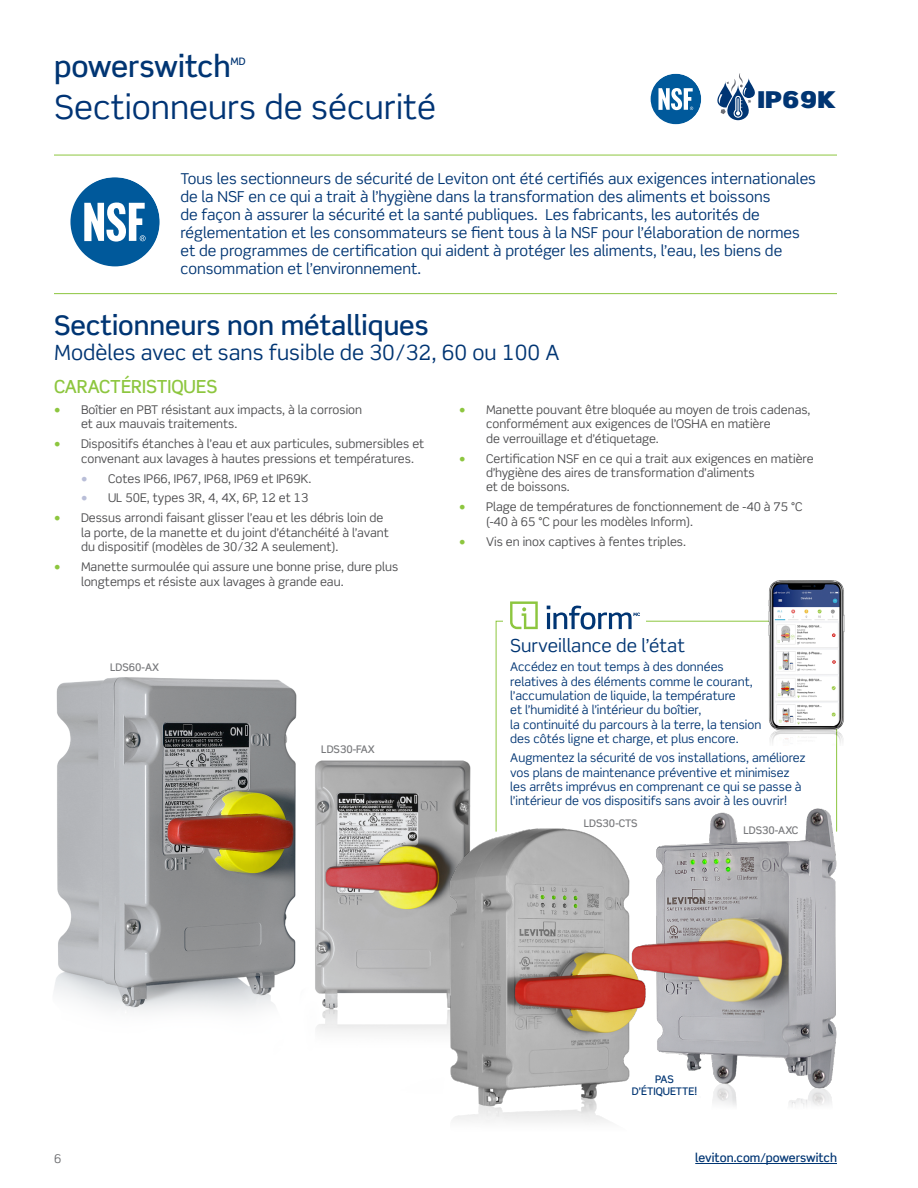
<style>
.page{position:relative;width:918px;height:1188px;background:#fff}
.page>*{position:absolute;margin:0;border:0;box-sizing:border-box;transform-origin:0 0}
.t1{font:33px "Scene Std";color:#003475}
.t2{font:500 29.85px "Scene Std";color:#003573}
.t3{font:500 27px "Scene Std";color:#003573}
.t4{font:900 23.25px "Scene Std";color:#003573;scale:1.12 1}
.t5{font:21px "Scene Std";color:#003573}
.t6{font:18px "Scene Std";color:#003573}
.t7{font:500 18px "Scene Std";color:#8dc63f}
.t8{font:15px/18px "Scene Std";color:#003573}
.t9{font:12px/14.4px "Scene Std";color:#4d4d4f}
.t10{font:12px/14.4px "Scene Std";color:#003573}
.t11{font:500 12px "Scene Std";color:#003573}
.t12{font:12px "Scene Std";color:#6d6e71}
.t13{font:500 10.5px "Scene Std";color:#77787b}
.t14{font:500 10.5px/12.6px "Scene Std";color:#003573;text-align:center}
.t15{font:500 10.35px "Scene Std";color:#003573}
.s1{font-size:13.5px;color:#8dc63f}
.s2{font-size:13.5px;color:#b9bed8}
</style>
<div class="page">
<hr style="left:695px;top:1163px;width:142px;height:1px;background:#003573">
<img style="left:764px;top:581px;width:81px;height:165px">
<img style="left:54px;top:677px;width:417px;height:355px">
<img style="left:651px;top:799px;width:187px;height:307px">
<img style="left:441px;top:822px;width:210px;height:301px">
<hr style="left:54px;top:293px;width:783px;height:1px;background:#8dc63f">
<hr style="left:54px;top:155px;width:783px;height:1px;background:#8dc63f">
<svg style="left:510px;top:601px;width:28px;height:28px"></svg>
<svg style="left:547px;top:606px;width:93px;height:24px"></svg>
<div style="left:651px;top:74px;width:50px;height:50px;background:#00599b;border-radius:50%"></div>
<svg style="left:658px;top:88px;width:35px;height:22px"></svg>
<svg style="left:717px;top:73px;width:38px;height:47px"></svg>
<div style="left:70px;top:177px;width:90px;height:89px;background:#00599b;border-radius:50%"></div>
<svg style="left:84px;top:203px;width:62px;height:39px"></svg>
<h2 class="t2" style="left:54px;top:48px;width:178px">powerswitch</h2>
<p class="t15" style="left:231px;top:55px;width:17px">MD</p>
<h1 class="t1" style="left:54px;top:86px;width:384px">Sectionneurs de sécurité</h1>
<h3 class="t4" style="left:758px;top:84px;width:71px">IP69K</h3>
<p class="t8" style="left:180px;top:170px;width:637px">Tous les sectionneurs de sécurité de Leviton ont été certifiés aux exigences internationales de la NSF en ce qui a trait à l’hygiène dans la transformation des aliments et boissons<br>de façon à assurer la sécurité et la santé publiques. Les fabricants, les autorités de réglementation et les consommateurs se fient tous à la NSF pour l’élaboration de normes et de programmes de certification qui aident à protéger les aliments, l’eau, les biens de consommation et l’environnement.</p>
<h3 class="t3" style="left:54px;top:309px;width:376px">Sectionneurs non métalliques</h3>
<h3 class="t5" style="left:54px;top:340px;width:507px">Modèles avec et sans fusible de 30/32, 60 ou 100 A</h3>
<h3 class="t7" style="left:54px;top:375px;width:165px">CARACTÉRISTIQUES</h3>
<p class="t9" style="left:81px;top:402px;width:283px;text-indent:-27px"><span class="s1">•</span> Boîtier en PBT résistant aux impacts, à la corrosion et aux mauvais traitements.</p>
<p class="t9" style="left:81px;top:437px;width:345px;text-indent:-27px"><span class="s1">•</span> Dispositifs étanches à l’eau et aux particules, submersibles et convenant aux lavages à hautes pressions et températures.</p>
<p class="t9" style="left:81px;top:471px;width:232px"><span class="s2">•</span> Cotes IP66, IP67, IP68, IP69 et IP69K.</p>
<p class="t9" style="left:81px;top:491px;width:229px"><span class="s2">•</span> UL 50E, types 3R, 4, 4X, 6P, 12 et 13</p>
<p class="t9" style="left:81px;top:511px;width:309px;text-indent:-27px"><span class="s1">•</span> Dessus arrondi faisant glisser l’eau et les débris loin de la porte, de la manette et du joint d’étanchéité à l’avant du dispositif (modèles de 30/32 A seulement).</p>
<p class="t9" style="left:81px;top:560px;width:319px;text-indent:-27px"><span class="s1">•</span> Manette surmoulée qui assure une bonne prise, dure plus longtemps et résiste aux lavages à grande eau.</p>
<p class="t9" style="left:486px;top:402px;width:326px;text-indent:-27px"><span class="s1">•</span> Manette pouvant être bloquée au moyen de trois cadenas, conformément aux exigences de l’OSHA en matière<br>de verrouillage et d’étiquetage.</p>
<p class="t9" style="left:486px;top:451px;width:329px;text-indent:-27px"><span class="s1">•</span> Certification NSF en ce qui a trait aux exigences en matière d’hygiène des aires de transformation d’aliments<br>et de boissons.</p>
<p class="t9" style="left:486px;top:500px;width:318px;text-indent:-27px"><span class="s1">•</span> Plage de températures de fonctionnement de -40 à 75 °C (-40 à 65 °C pour les modèles Inform).</p>
<p class="t9" style="left:459px;top:534px;width:229px"><span class="s1">•</span> Vis en inox captives à fentes triples.</p>
<p class="t13" style="left:110px;top:660px;width:50px">LDS60-AX</p>
<p class="t13" style="left:321px;top:743px;width:55px">LDS30-FAX</p>
<h3 class="t6" style="left:510px;top:634px;width:176px">Surveillance de l’état</h3>
<p class="t10" style="left:510px;top:659px;width:253px">Accédez en tout temps à des données relatives à des éléments comme le courant, l’accumulation de liquide, la température<br>et l’humidité à l’intérieur du boîtier,<br>la continuité du parcours à la terre, la tension des côtés ligne et charge, et plus encore.</p>
<p class="t10" style="left:510px;top:750px;width:297px">Augmentez la sécurité de vos installations, améliorez vos plans de maintenance préventive et minimisez les arrêts imprévus en comprenant ce qui se passe à l’intérieur de vos dispositifs sans avoir à les ouvrir!</p>
<p class="t13" style="left:584px;top:816px;width:55px">LDS30-CTS</p>
<p class="t13" style="left:743px;top:823px;width:57px">LDS30-AXC</p>
<p class="t14" style="left:632px;top:1073px;width:67px">PAS<br>D’ÉTIQUETTE!</p>
<p class="t12" style="left:54px;top:1151px;width:9px">6</p>
<p class="t11" style="left:695px;top:1150px;width:143px">leviton.com/powerswitch</p>
</div>
